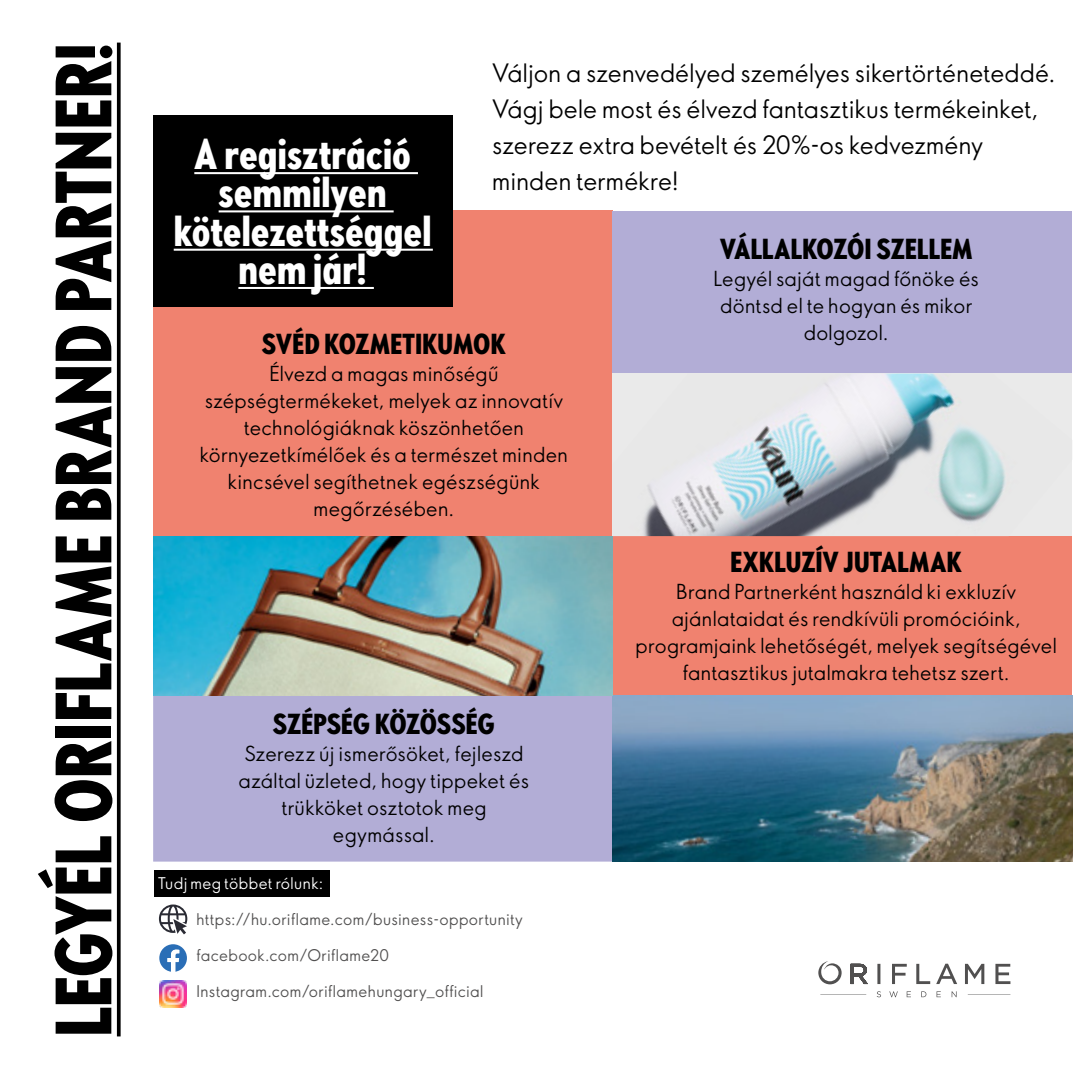
<style>
.page{position:relative;width:1085px;height:1085px;background:#fff}
.page>*{position:absolute;margin:0;border:0;box-sizing:border-box;transform-origin:0 0}
.t1{font:700 74.25px "Oriflame Sans Cond 2.0";color:#000}
.t2{font:700 40.5px/38.2px "Oriflame Sans Cond 2.0";color:#fff;text-align:center}
.t3{font:700 27px "Oriflame Sans Cond 2.0";color:#000;scale:1.06 1}
.t4{font:24.75px/36px "Oriflame Sans 2.0";letter-spacing:.005em;color:#000}
.t5{font:20.25px/27px "Oriflame Sans 2.0";letter-spacing:.015em;color:#000;text-align:center}
.t6{font:15.75px "Oriflame Sans 2.0";letter-spacing:.025em;color:#515050}
.t7{font:15.75px "Oriflame Sans 2.0";letter-spacing:.025em;color:#fff}
</style>
<div class="page">
<div style="left:612px;top:523px;width:459px;height:238px;background:#f0826f"></div>
<div style="left:153px;top:211px;width:459px;height:474px;background:#f0826f"></div>
<div style="left:153px;top:675px;width:459px;height:186px;background:#b2add6"></div>
<div style="left:612px;top:211px;width:459px;height:183px;background:#b2add6"></div>
<svg style="left:818px;top:961px;width:192px;height:36px"></svg>
<img style="left:612px;top:373px;width:459px;height:163px">
<img style="left:612px;top:695px;width:459px;height:166px">
<div style="left:153px;top:115px;width:299px;height:192px;background:#000"></div>
<div style="left:154px;top:870px;width:176px;height:26px;background:#000"></div>
<img style="left:153px;top:536px;width:459px;height:159px">
<svg style="left:117px;top:43px;width:4px;height:993px;background:#171717"></svg>
<hr style="left:194px;top:172px;width:224px;height:2px;background:#fff">
<hr style="left:218px;top:210px;width:175px;height:2px;background:#fff">
<hr style="left:174px;top:249px;width:259px;height:2px;background:#fff">
<hr style="left:238px;top:287px;width:136px;height:2px;background:#fff">
<svg style="left:159px;top:904px;width:28px;height:30px"></svg>
<img style="left:159px;top:980px;width:28px;height:27px">
<svg style="left:159px;top:944px;width:28px;height:27px"></svg>
<h1 class="t1" style="left:32px;top:1036px;width:995px;rotate:-90deg">LEGYÉL ORIFLAME BRAND PARTNER!</h1>
<p class="t4" style="left:492px;top:54px;width:564px">Váljon a szenvedélyed személyes sikertörténeteddé.<br>Vágj bele most és élvezd fantasztikus termékeinket, szerezz extra bevételt és 20%-os kedvezmény minden termékre!</p>
<h2 class="t2" style="left:174px;top:134px;width:259px">A regisztráció semmilyen kötelezettséggel nem jár!</h2>
<h3 class="t3" style="left:719px;top:230px;width:240px">VÁLLALKOZÓI SZELLEM</h3>
<p class="t5" style="left:713px;top:264px;width:267px">Legyél saját magad főnöke és döntsd el te hogyan és mikor dolgozol.</p>
<h3 class="t3" style="left:262px;top:325px;width:232px">SVÉD KOZMETIKUMOK</h3>
<p class="t5" style="left:200px;top:359px;width:369px">Élvezd a magas minőségű szépségtermékeket, melyek az innovatív technológiáknak köszönhetően környezetkímélőek és a természet minden kincsével segíthetnek egészségünk megőrzésében.</p>
<h3 class="t3" style="left:273px;top:705px;width:211px">SZÉPSÉG KÖZÖSSÉG</h3>
<p class="t5" style="left:238px;top:739px;width:292px">Szerezz új ismerősöket, fejleszd azáltal üzleted, hogy tippeket és trükköket osztotok meg egymással.</p>
<p class="t7" style="left:158px;top:872px;width:167px">Tudj meg többet rólunk:</p>
<p class="t6" style="left:196px;top:908px;width:328px">https://hu.oriflame.com/business-opportunity</p>
<p class="t6" style="left:196px;top:944px;width:194px">facebook.com/Oriflame20</p>
<p class="t6" style="left:196px;top:980px;width:288px">Instagram.com/oriflamehungary_official</p>
<h3 class="t3" style="left:730px;top:543px;width:220px">EXKLUZÍV JUTALMAK</h3>
<p class="t5" style="left:635px;top:577px;width:422px">Brand Partnerként használd ki exkluzív ajánlataidat és rendkívüli promócióink, programjaink lehetőségét, melyek segítségével fantasztikus jutalmakra tehetsz szert.</p>
</div>
